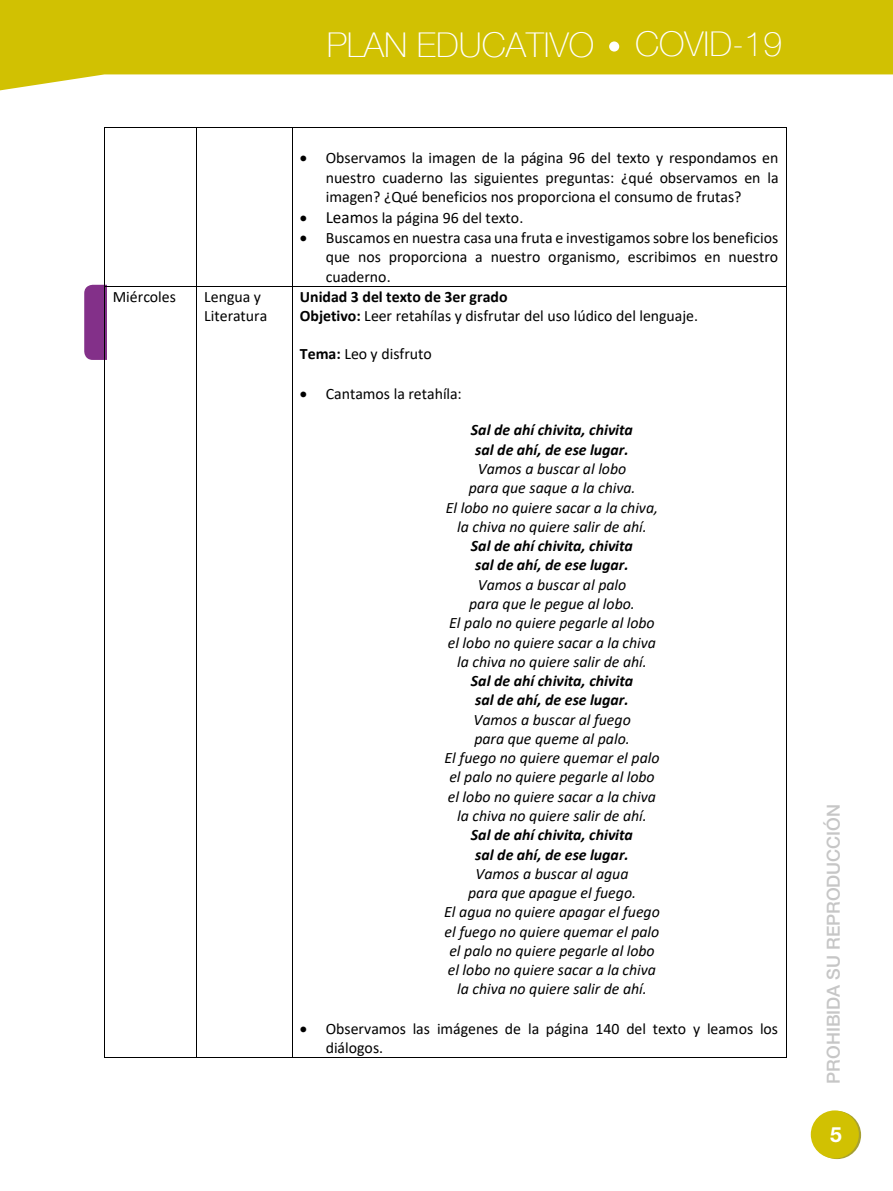
<style>
.page{position:relative;width:893px;height:1191px;background:#fff}
.page>*{position:absolute;margin:0;border:0;box-sizing:border-box;transform-origin:0 0}
.t1{font:100 34.2px "Helvetica Neue";color:#fff}
.t2{font:700 21px "Helvetica Neue LT Std";color:#fff}
.t3{font:500 18px "Helvetica Neue LT Std";color:#c6c6c6}
.t4{font:italic 15.9px/19.4px "Calibri";color:#000;text-align:center}
.t5{font:15.9px/19.4px "Calibri";color:#000}
.t6{font:italic 700 15.9px/19.4px "Calibri";color:#000}
.s1{font-size:17.25px}
.s2{font-weight:700}
</style>
<div class="page">
<svg style="left:0;top:0;width:893px;height:91px;fill:#d1c102"></svg>
<div style="left:609px;top:41px;width:10px;height:11px;background:#fff;border-radius:50%"></div>
<svg style="left:813px;top:1111px;width:48px;height:48px"></svg>
<div style="left:811px;top:1110px;width:48px;height:48px;background:#d1c102;border-radius:50%"></div>
<div style="left:84px;top:285px;width:41px;height:75px;background:#833089;border-radius:9px"></div>
<div style="left:107px;top:284px;width:32px;height:76px;background:#fff"></div>
<hr style="left:105px;top:128px;width:91px;height:1px;background:#000">
<hr style="left:197px;top:128px;width:95px;height:1px;background:#000">
<hr style="left:293px;top:128px;width:493px;height:1px;background:#000">
<hr style="left:105px;top:128px;width:1px;height:158px;background:#000">
<hr style="left:196px;top:128px;width:1px;height:158px;background:#000">
<hr style="left:292px;top:128px;width:1px;height:158px;background:#000">
<hr style="left:786px;top:128px;width:1px;height:158px;background:#000">
<hr style="left:105px;top:286px;width:91px;height:1px;background:#000">
<hr style="left:197px;top:286px;width:95px;height:1px;background:#000">
<hr style="left:293px;top:286px;width:493px;height:1px;background:#000">
<hr style="left:105px;top:287px;width:1px;height:770px;background:#000">
<hr style="left:105px;top:1057px;width:91px;height:1px;background:#000">
<hr style="left:196px;top:287px;width:1px;height:770px;background:#000">
<hr style="left:197px;top:1057px;width:95px;height:1px;background:#000">
<hr style="left:292px;top:287px;width:1px;height:770px;background:#000">
<hr style="left:293px;top:1057px;width:493px;height:1px;background:#000">
<hr style="left:786px;top:287px;width:1px;height:770px;background:#000">
<h1 class="t1" style="left:327px;top:19px;width:457px">PLAN EDUCATIVO COVID-19</h1>
<p class="t5" style="left:326px;top:148px;width:454px;text-align:justify;text-indent:-26px">• Observamos la imagen de la página 96 del texto y respondamos en nuestro cuaderno las siguientes preguntas: ¿qué observamos en la imagen? ¿Qué beneficios nos proporciona el consumo de frutas?</p>
<p class="t5" style="left:300px;top:207px;width:225px">• <span class="s1">Leam</span>os la página 96 del texto.</p>
<p class="t5" style="left:326px;top:228px;width:454px;text-align:justify;text-indent:-26px">• Buscamos en nuestra casa una fruta e investigamos sobre los beneficios que nos proporciona a nuestro organismo, escribimos en nuestro cuaderno.</p>
<p class="t5" style="left:113px;top:286px;width:65px">Miércoles</p>
<p class="t5" style="left:204px;top:286px;width:65px">Lengua y<br>Literatura</p>
<p class="t5" style="left:300px;top:286px;width:400px"><span class="s2">Unidad 3 del texto de 3er grado<br>Objetivo:</span> Leer retahílas y disfrutar del uso lúdico del lenguaje.</p>
<p class="t5" style="left:300px;top:344px;width:133px"><span class="s2">Tema:</span> Leo y disfruto</p>
<p class="t5" style="left:300px;top:383px;width:163px">• Cantamos la retahíla:</p>
<p class="t6" style="left:471px;top:420px;width:164px">Sal de ahí chivita, chivita sal de ahí, de ese lugar.</p>
<p class="t4" style="left:446px;top:458px;width:214px">Vamos a buscar al lobo<br>para que saque a la chiva.<br>El lobo no quiere sacar a la chiva, la chiva no quiere salir de ahí.</p>
<p class="t6" style="left:471px;top:535px;width:164px">Sal de ahí chivita, chivita sal de ahí, de ese lugar.</p>
<p class="t4" style="left:448px;top:574px;width:210px">Vamos a buscar al palo<br>para que le pegue al lobo.<br>El palo no quiere pegarle al lobo el lobo no quiere sacar a la chiva la chiva no quiere salir de ahí.</p>
<p class="t6" style="left:471px;top:670px;width:164px">Sal de ahí chivita, chivita sal de ahí, de ese lugar.</p>
<p class="t4" style="left:445px;top:709px;width:216px">Vamos a buscar al fuego<br>para que queme al palo.<br>El fuego no quiere quemar el palo el palo no quiere pegarle al lobo el lobo no quiere sacar a la chiva la chiva no quiere salir de ahí.</p>
<p class="t6" style="left:471px;top:825px;width:164px">Sal de ahí chivita, chivita sal de ahí, de ese lugar.</p>
<p class="t4" style="left:444px;top:863px;width:217px">Vamos a buscar al agua<br>para que apague el fuego.<br>El agua no quiere apagar el fuego el fuego no quiere quemar el palo el palo no quiere pegarle al lobo el lobo no quiere sacar a la chiva la chiva no quiere salir de ahí.</p>
<p class="t5" style="left:326px;top:1018px;width:454px;text-indent:-26px">• Observamos las imágenes de la página 140 del texto y leamos los diálogos.</p>
<p class="t3" style="left:823px;top:1083px;width:281px;rotate:-90deg">PROHIBIDA SU REPRODUCCIÓN</p>
<h2 class="t2" style="left:830px;top:1121px;width:13px">5</h2>
</div>
